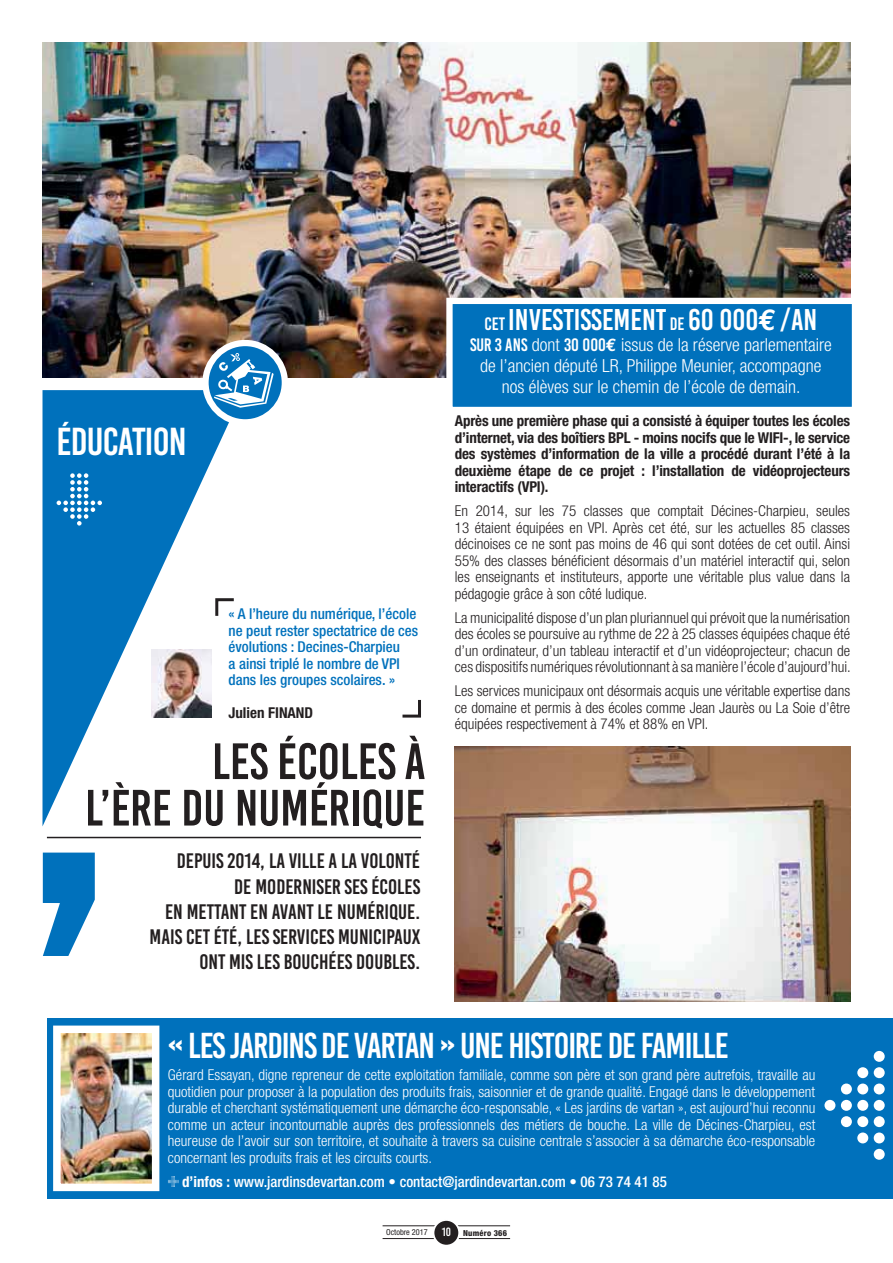
<style>
.page{position:relative;width:893px;height:1263px;background:#fff}
.page>*{position:absolute;margin:0;border:0;box-sizing:border-box;transform-origin:0 0}
.t1{font:51px/46.5px "Bebas Kai";color:#231f20;text-align:right}
.t2{font:39px "Bebas Kai";letter-spacing:-.02em;color:#fff}
.t3{font:36px "Bebas Kai";letter-spacing:-.03em;color:#fff}
.t4{font:30px "Bebas Kai";color:#fff}
.t5{font:21px/25.2px "Bebas Kai";color:#231f20;text-align:right}
.t6{font:300 condensed 18px/21px "Helvetica Neue";color:#fff;text-align:center}
.t7{font:300 condensed 15px/16.5px "Helvetica Neue";color:#231f20;text-align:justify}
.t8{font:300 condensed 15px/16.5px "Helvetica Neue";color:#fff;text-align:justify}
.t9{font:700 condensed 15px/16.5px "Helvetica Neue";letter-spacing:-.01em;color:#231f20;text-align:justify}
.t10{font:500 condensed 15px/16.5px "Helvetica Neue";color:#0071bc}
.t11{font:500 condensed 15px "Helvetica Neue";color:#fff}
.t12{font:condensed 8.25px "Helvetica Neue";color:#231f20}
.s1{font-size:18px}
.s2{font-family:"Euro Mono";font-weight:700}
.s3{font-family:"Bebas Kai";font-weight:400;font-stretch:normal}
.s4{font-family:"Euro Mono";font-weight:700;font-stretch:normal}
.s5{font-weight:700}
.s6{font-family:"Bebas Kai";font-stretch:normal;font-size:12px;color:#fff}
.s7{font-weight:800}
</style>
<div class="page">
<hr style="left:383px;top:1238px;width:127px;height:1px;background:#231f20">
<hr style="left:383px;top:1226px;width:127px;height:1px;background:#231f20">
<div style="left:433px;top:1220px;width:26px;height:26px;background:#231f20;border-radius:50%"></div>
<div style="left:432px;top:1219px;width:28px;height:28px;border:2px solid #fff;border-radius:50%"></div>
<img style="left:43px;top:43px;width:807px;height:335px">
<svg style="left:43px;top:390px;width:186px;height:435px;fill:#0071bc"></svg>
<svg style="left:205px;top:343px;width:80px;height:79px"></svg>
<div style="left:202px;top:340px;width:86px;height:86px;border:6px solid #fff;border-radius:50%"></div>
<svg style="left:57px;top:473px;width:45px;height:53px;background:#2f8bc8"></svg>
<hr style="left:47px;top:837px;width:374px;height:1px;background:#231f20">
<svg style="left:214px;top:597px;width:20px;height:22px"></svg>
<svg style="left:402px;top:699px;width:19px;height:19px"></svg>
<svg style="left:43px;top:853px;width:52px;height:103px"></svg>
<svg style="left:214px;top:353px;width:60px;height:55px"></svg>
<img style="left:152px;top:650px;width:59px;height:68px">
<div style="left:47px;top:1018px;width:846px;height:181px;background:#0071bc"></div>
<svg style="left:168px;top:1176px;width:11px;height:11px"></svg>
<img style="left:455px;top:746px;width:395px;height:255px">
<div style="left:449px;top:301px;width:406px;height:109px;background:#0071bc"></div>
<div style="left:446px;top:298px;width:412px;height:115px;border:6px solid #fff"></div>
<img style="left:61px;top:1034px;width:90px;height:149px">
<div style="left:53px;top:1026px;width:106px;height:165px;border:7px solid #fff"></div>
<div style="left:824px;top:1100px;width:11px;height:11px;background:#fff;border-radius:50%"></div>
<div style="left:841px;top:1100px;width:11px;height:11px;background:#fff;border-radius:50%"></div>
<div style="left:841px;top:1116px;width:11px;height:11px;background:#fff;border-radius:50%"></div>
<div style="left:841px;top:1084px;width:11px;height:10px;background:#fff;border-radius:50%"></div>
<div style="left:857px;top:1100px;width:11px;height:11px;background:#fff;border-radius:50%"></div>
<div style="left:857px;top:1116px;width:11px;height:11px;background:#fff;border-radius:50%"></div>
<div style="left:857px;top:1133px;width:11px;height:10px;background:#fff;border-radius:50%"></div>
<div style="left:857px;top:1084px;width:11px;height:10px;background:#fff;border-radius:50%"></div>
<div style="left:857px;top:1067px;width:11px;height:11px;background:#fff;border-radius:50%"></div>
<div style="left:874px;top:1100px;width:11px;height:11px;background:#fff;border-radius:50%"></div>
<div style="left:874px;top:1116px;width:11px;height:11px;background:#fff;border-radius:50%"></div>
<div style="left:874px;top:1133px;width:11px;height:10px;background:#fff;border-radius:50%"></div>
<div style="left:874px;top:1149px;width:11px;height:11px;background:#fff;border-radius:50%"></div>
<div style="left:874px;top:1084px;width:11px;height:10px;background:#fff;border-radius:50%"></div>
<div style="left:874px;top:1067px;width:11px;height:11px;background:#fff;border-radius:50%"></div>
<div style="left:874px;top:1051px;width:11px;height:11px;background:#fff;border-radius:50%"></div>
<h2 class="t2" style="left:57px;top:419px;width:132px">ÉDUCATION</h2>
<p class="t10" style="left:228px;top:607px;width:191px">« A l’heure du numérique, l’école ne peut rester spectatrice de ces évolutions : Decines-Charpieu<br>a ainsi triplé le nombre de VPI dans les groupes scolaires. »</p>
<p class="t9" style="left:228px;top:706px;width:86px">Julien FINAND</p>
<h1 class="t1" style="left:85px;top:738px;width:342px">LES ÉCOLES À<br>L’ÈRE DU NUMÉRIQUE</h1>
<h3 class="t5" style="left:150px;top:848px;width:272px">DEPUIS 2014, LA VILLE A LA VOLONTÉ<br>DE MODERNISER SES ÉCOLES<br>EN METTANT EN AVANT LE NUMÉRIQUE.<br>MAIS CET ÉTÉ, LES SERVICES MUNICIPAUX<br>ONT MIS LES BOUCHÉES DOUBLES.</h3>
<h3 class="t4" style="left:484px;top:302px;width:334px"><span class="s1">CET</span> INVESTISSEMENT <span class="s1">DE</span> 60 000<span class="s2">€</span>/AN</h3>
<p class="t6" style="left:470px;top:336px;width:363px"><span class="s3">SUR 3 ANS</span> dont <span class="s3">30 000</span><span class="s4">€</span> issus de la réserve parlementaire de l’ancien député LR, Philippe Meunier, accompagne nos élèves sur le chemin de l’école de demain.</p>
<p class="t9" style="left:455px;top:414px;width:397px">Après une première phase qui a consisté à équiper toutes les écoles d’internet, via des boîtiers BPL - moins nocifs que le WIFI-, le service des systèmes d’information de la ville a procédé durant l’été à la deuxième étape de ce projet : l’installation de vidéoprojecteurs interactifs (VPI).</p>
<p class="t7" style="left:455px;top:504px;width:397px">En 2014, sur les 75 classes que comptait Décines-Charpieu, seules 13 étaient équipées en VPI. Après cet été, sur les actuelles 85 classes décinoises ce ne sont pas moins de 46 qui sont dotées de cet outil. Ainsi 55% des classes bénéficient désormais d’un matériel interactif qui, selon les enseignants et instituteurs, apporte une véritable plus value dans la pédagogie grâce à son côté ludique.</p>
<p class="t7" style="left:455px;top:610px;width:397px">La municipalité dispose d’un plan pluriannuel qui prévoit que la numérisation des écoles se poursuive au rythme de 22 à 25 classes équipées chaque été d’un ordinateur, d’un tableau interactif et d’un vidéoprojecteur; chacun de ces dispositifs numériques révolutionnant à sa manière l’école d’aujourd’hui.</p>
<p class="t7" style="left:455px;top:684px;width:397px">Les services municipaux ont désormais acquis une véritable expertise dans ce domaine et permis à des écoles comme Jean Jaurès ou La Soie d’être équipées respectivement à 74% et 88% en VPI.</p>
<h3 class="t3" style="left:188px;top:1024px;width:542px">LES JARDINS DE VARTAN UNE HISTOIRE DE FAMILLE</h3>
<p class="t8" style="left:168px;top:1068px;width:649px">Gérard Essayan, digne repreneur de cette exploitation familiale, comme son père et son grand père autrefois, travaille au quotidien pour proposer à la population des produits frais, saisonnier et de grande qualité. Engagé dans le développement durable et cherchant systématiquement une démarche éco-responsable, « Les jardins de vartan », est aujourd’hui reconnu comme un acteur incontournable auprès des professionnels des métiers de bouche. La ville de Décines-Charpieu, est heureuse de l’avoir sur son territoire, et souhaite à travers sa cuisine centrale s’associer à sa démarche éco-responsable concernant les produits frais et les circuits courts.</p>
<p class="t11" style="left:182px;top:1176px;width:486px"><span class="s5">d’infos :</span> www.jardinsdevartan.com • contact@jardindevartan.com • 06 73 74 41 85</p>
<p class="t12" style="left:386px;top:1229px;width:122px">Octobre 2017 <span class="s6">10</span> <span class="s7">Numéro 366</span></p>
</div>
